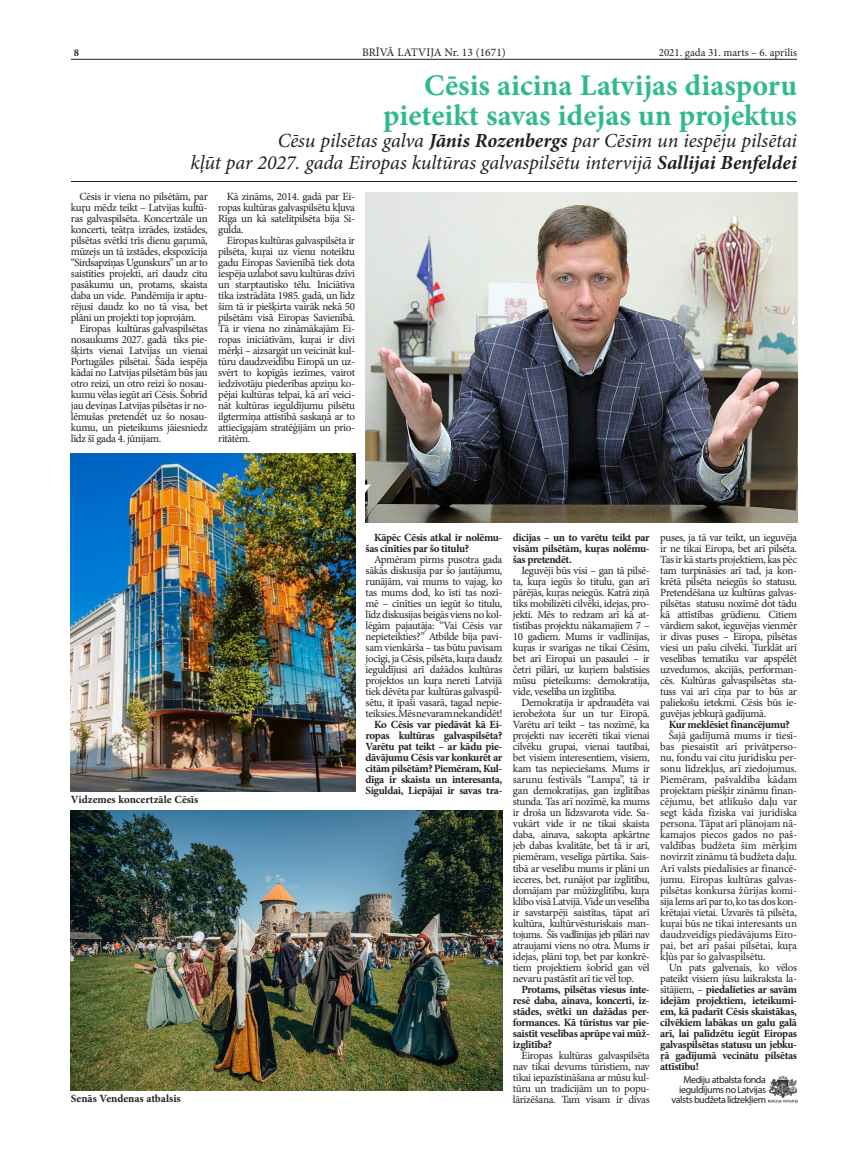
<style>
.page{position:relative;width:868px;height:1160px;background:#fff}
.page>*{position:absolute;margin:0;border:0;box-sizing:border-box;transform-origin:0 0}
.virsraksti{font:700 30px "Minion Pro";color:#2fba8c}
.mazie_virsraksti{font:italic 20px "Minion Pro";letter-spacing:-.005em;color:#231f20}
.t1{font:11.5px "Minion Pro";color:#231f20}
.pamatteksts_-3{font:11px/11px "Minion Pro";letter-spacing:-.03em;color:#231f20}
.pamatteksts_-3-2{font:700 11px/11px "Minion Pro";letter-spacing:-.03em;color:#231f20;text-align:justify}
.pamatteksts_-3-3{font:11px/11px "Minion Pro";letter-spacing:-.01em;color:#231f20}
.Foto_apraksts{font:700 11px "Minion Pro";color:#231f20}
.pamatteksts_-3-4{font:11px "Minion Pro";color:#231f20}
.t2{font:700 10.5px "Minion Pro";color:#231f20}
.pamatteksts_-3-5{font:10px "Myriad Pro";letter-spacing:-.04em;color:#231f20}
.s1{font-weight:700}
.s2{font-weight:400}
</style>
<div class="page">
<hr style="left:71px;top:59px;width:726px;height:1px;background:#231f20">
<hr style="left:71px;top:181px;width:726px;height:1px;background:#231f20">
<img style="left:365px;top:193px;width:432px;height:329px">
<img style="left:71px;top:810px;width:431px;height:280px">
<img style="left:71px;top:454px;width:284px;height:337px">
<img style="left:768px;top:1075px;width:29px;height:27px">
<p class="t2" style="left:74px;top:45px;width:7px">8</p>
<p class="t1" style="left:362px;top:45px;width:145px">BRĪVĀ LATVIJA Nr. 13 (1671)</p>
<p class="pamatteksts_-3-4" style="left:658px;top:45px;width:140px">2021. gada 31. marts – 6. aprīlis</p>
<p class="virsraksti" style="left:424px;top:65px;width:374px">Cēsis aicina Latvijas diasporu</p>
<p class="virsraksti" style="left:383px;top:95px;width:415px">pieteikt savas idejas un projektus</p>
<p class="mazie_virsraksti" style="left:277px;top:127px;width:521px">Cēsu pilsētas galva <span class="s1">Jānis Rozenbergs</span> par Cēsīm un iespēju pilsētai</p>
<p class="mazie_virsraksti" style="left:190px;top:149px;width:608px">kļūt par 2027. gada Eiropas kultūras galvaspilsētu intervijā <span class="s1">Sallijai Benfeldei</span></p>
<p class="pamatteksts_-3" style="left:218px;top:191px;width:138px;text-align:justify;text-indent:9px">Kā zināms, 2014. gadā par Ei&shy;ropas kultūras galvaspilsētu kļuva Rīga un kā satelītpilsēta bija Si&shy;gulda.</p>
<p class="pamatteksts_-3" style="left:218px;top:235px;width:138px;text-indent:9px">Eiropas kultūras galvaspilsēta ir pilsēta, kuŗai uz vienu noteiktu gadu Eiropas Savienībā tiek dota iespēja uzlabot savu kultūras dzīvi un starptautisko tēlu. Iniciātīva tika izstrādāta 1985. gadā, un līdz šim tā ir piešķirta vairāk nekā 50 pilsētām visā Eiropas Savienībā.<br>Tā ir viena no zināmākajām Ei&shy;ropas iniciātīvām, kuŗai ir divi mērķi – aizsargāt un veicināt kul&shy;tūru daudzveidību Eiropā un uz&shy;svērt to kopīgās iezīmes, vairot iedzīvotāju piederības apziņu ko&shy;pējai kultūras telpai, kā arī veici-- nāt kultūras ieguldījumu pilsētu ilgtermiņa attīstībā saskaņā ar to attiecīgajām stratēģijām un prio&shy;ritātēm.</p>
<p class="pamatteksts_-3" style="left:71px;top:191px;width:138px;text-indent:9px">Cēsis ir viena no pilsētām, par kuŗu mēdz teikt – Latvijas kultū-- ras galvaspilsēta. Koncertzāle un koncerti, teātŗa izrādes, izstādes, pilsētas svētki trīs dienu gaŗumā, mūzejs un tā izstādes, ekspozīcija “Sirdsapziņas Ugunskurs” un ar to saistīties projekti, arī daudz citu pasākumu un, protams, skaista daba un vide. Pandēmija ir aptu&shy;rējusi daudz ko no tā visa, bet plāni un projekti top joprojām.</p>
<p class="pamatteksts_-3" style="left:71px;top:323px;width:138px;text-align:justify;text-indent:9px">Eiropas kultūras galvaspilsētas nosaukums 2027. gadā tiks pie&shy;šķirts vienai Latvijas un vienai Portugāles pilsētai. Šāda iespēja kādai no Latvijas pilsētām būs jau otro reizi, un otro reizi šo nosau&shy;kumu vēlas iegūt arī Cēsis. Šobrīd jau deviņas Latvijas pilsētas ir no&shy;lēmušas pretendēt uz šo nosau&shy;kumu, un pieteikums jāiesniedz līdz šī gada 4. jūnijam.</p>
<p class="pamatteksts_-3" style="left:660px;top:532px;width:138px">puses, ja tā var teikt, un ieguvēja ir ne tikai Eiropa, bet arī pilsēta.<br>Tas ir kā starts projektiem, kas pēc tam turpināsies arī tad, ja kon&shy;krētā pilsēta neiegūs šo statusu.<br>Pretendēšana uz kultūras galvas&shy;pilsētas statusu nozīmē dot tādu kā attīstības grūdienu. Citiem vārdiem sakot, ieguvējas vienmēr ir divas puses – Eiropa, pilsētas viesi un pašu cilvēki. Turklāt arī veselības tematiku var apspēlēt uzvedumos, akcijās, performan&shy;cēs. Kultūras galvaspilsētas sta-- tuss vai arī cīņa par to būs ar paliekošu ietekmi. Cēsis būs ie&shy;guvējas jebkuŗā gadījumā.</p>
<p class="pamatteksts_-3-2" style="left:668px;top:719px;width:123px">Kur meklēsiet financējumu?</p>
<p class="pamatteksts_-3-3" style="left:660px;top:730px;width:138px;text-indent:9px">Šajā gadījumā mums ir tiesī&shy;bas piesaistīt arī privātperso-- nu, fondu vai citu juridisku per&shy;sonu līdzekļus, arī ziedojumus.<br>Piemēram, pašvaldība kādam projektam piešķir zināmu finan&shy;cējumu, bet atlikušo daļu var segt kāda fiziska vai juridiska persona. Tāpat arī plānojam nā&shy;kamajos piecos gados no paš-- valdības budžeta šim mērķim novirzīt zināmu tā budžeta daļu.<br>Arī valsts piedalīsies ar financē&shy;jumu. Eiropas kultūras galvas&shy;pilsētas konkursa žūrijas komi&shy;sija lems arī par to, ko tas dos kon&shy;krētajai vietai. Uzvarēs tā pilsēta, kuŗai būs ne tikai interesants un daudzveidīgs piedāvājums Eiro&shy;pai, bet arī pašai pilsētai, kuŗa kļūs par šo galvaspilsētu.</p>
<p class="pamatteksts_-3-2" style="left:660px;top:961px;width:138px;text-indent:9px"><span class="s2">Un pats galvenais, ko vēlos pateikt visiem jūsu laikraksta la&shy;sītājiem, –</span> piedalieties ar savām idejām projektiem, ieteikumi&shy;em, kā padarīt Cēsis skaistākas, cilvēkiem labākas un galu galā arī, lai palīdzētu iegūt Eiropas galvaspilsētas statusu un jebku&shy;ŗā gadījumā vecinātu pilsētas attīstību!</p>
<p class="pamatteksts_-3-5" style="left:683px;top:1072px;width:84px">Mediju atbalsta fonda</p>
<p class="pamatteksts_-3-5" style="left:679px;top:1082px;width:88px">ieguldījums no Latvijas</p>
<p class="pamatteksts_-3-2" style="left:513px;top:532px;width:138px">dicijas – un to varētu teikt par visām pilsētām, kuŗas nolēmu&shy;šas pretendēt.</p>
<p class="pamatteksts_-3" style="left:513px;top:565px;width:138px;text-indent:9px">Ieguvēji būs visi – gan tā pilsē-- ta, kuŗa iegūs šo titulu, gan arī pārējās, kuŗas neiegūs. Katrā ziņā tiks mobilizēti cilvēki, idejas, pro&shy;jekti. Mēs to redzam arī kā at&shy;tīstības projektu nākamajiem 7 –<br>10 gadiem. Mums ir vadlīnijas, kuŗas ir svarīgas ne tikai Cēsīm, bet arī Eiropai un pasaulei – ir četri pīlāri, uz kuŗiem balstīsies mūsu pieteikums: demokratija, vide, veselība un izglītība.</p>
<p class="pamatteksts_-3" style="left:513px;top:697px;width:138px;text-align:justify;text-indent:9px">Demokratija ir apdraudēta vai ierobežota šur un tur Eiropā.<br>Varētu arī teikt – tas nozīmē, ka projekti nav iecerēti tikai vienai cilvēku grupai, vienai tautībai, bet visiem interesentiem, visiem, kam tas nepieciešams. Mums ir sarunu festivāls “Lampa”, tā ir gan demokratijas, gan izglītības stunda. Tas arī nozīmē, ka mums ir droša un līdzsvarota vide. Sa&shy;vukārt vide ir ne tikai skaista daba, ainava, sakopta apkārtne jeb dabas kvalitāte, bet tā ir arī, piemēram, veselīga pārtika. Sais&shy;tībā ar veselību mums ir plāni un ieceres, bet, runājot par izglītību, domājam par mūžizglītību, kuŗa klibo visā Latvijā. Vide un veselība ir savstarpēji saistītas, tāpat arī kultūra, kultūrvēsturiskais man&shy;tojums. Šīs vadlīnijas jeb pīlāri nav atraujami viens no otra. Mums ir idejas, plāni top, bet par konkrē&shy;tiem projektiem šobrīd gan vēl nevaru pastāstīt arī tie vēl top.</p>
<p class="pamatteksts_-3-2" style="left:513px;top:983px;width:138px;text-indent:9px">Protams, pilsētas viesus inte&shy;resē daba, ainava, koncerti, iz&shy;stādes, svētki un dažādas per&shy;formances. Kā tūristus var pie&shy;saistīt veselības aprūpe vai mūž&shy;izglītība?</p>
<p class="pamatteksts_-3" style="left:513px;top:1049px;width:138px;text-align:justify;text-indent:9px">Eiropas kultūras galvaspilsēta nav tikai devums tūristiem, nav tikai iepazīstināšana ar mūsu kul&shy;tūru un tradicijām un to popu&shy;lārizēšana. Tam visam ir divas</p>
<p class="pamatteksts_-3-2" style="left:365px;top:532px;width:138px;text-indent:9px">Kāpēc Cēsis atkal ir nolēmu&shy;šas cīnīties par šo titulu?</p>
<p class="pamatteksts_-3" style="left:365px;top:554px;width:138px;text-indent:9px">Apmēram pirms pusotra gada sākās diskusija par šo jautājumu, runājām, vai mums to vajag, ko tas mums dod, ko īsti tas nozī-- mē – cīnīties un iegūt šo titulu, līdz diskusijas beigās viens no kol&shy;lēgām pajautāja: “Vai Cēsis var nepieteikties?” Atbilde bija pavi&shy;sam vienkārša – tas būtu pavisam jocīgi, ja Cēsis, pilsēta, kuŗa daudz ieguldījusi arī dažādos kultūras projektos un kuŗa nereti Latvijā tiek dēvēta par kultūras galvaspil&shy;sētu, it īpaši vasarā, tagad nepie&shy;teiksies. Mēs nevaram nekandidēt!</p>
<p class="pamatteksts_-3-2" style="left:365px;top:719px;width:138px;text-indent:9px">Ko Cēsis var piedāvāt kā Ei&shy;ropas kultūras galvaspilsēta?<br>Varētu pat teikt – ar kādu pie&shy;dāvājumu Cēsis var konkurēt ar citām pilsētām? Piemēram, Kul&shy;dīga ir skaista un interesanta, Siguldai, Liepājai ir savas tra-</p>
<p class="Foto_apraksts" style="left:71px;top:791px;width:129px">Vidzemes koncertzāle Cēsīs</p>
<p class="Foto_apraksts" style="left:71px;top:1090px;width:111px">Senās Vendenas atbalsis</p>
<p class="pamatteksts_-3-5" style="left:671px;top:1092px;width:96px">valsts budžeta līdzekļiem</p>
</div>
